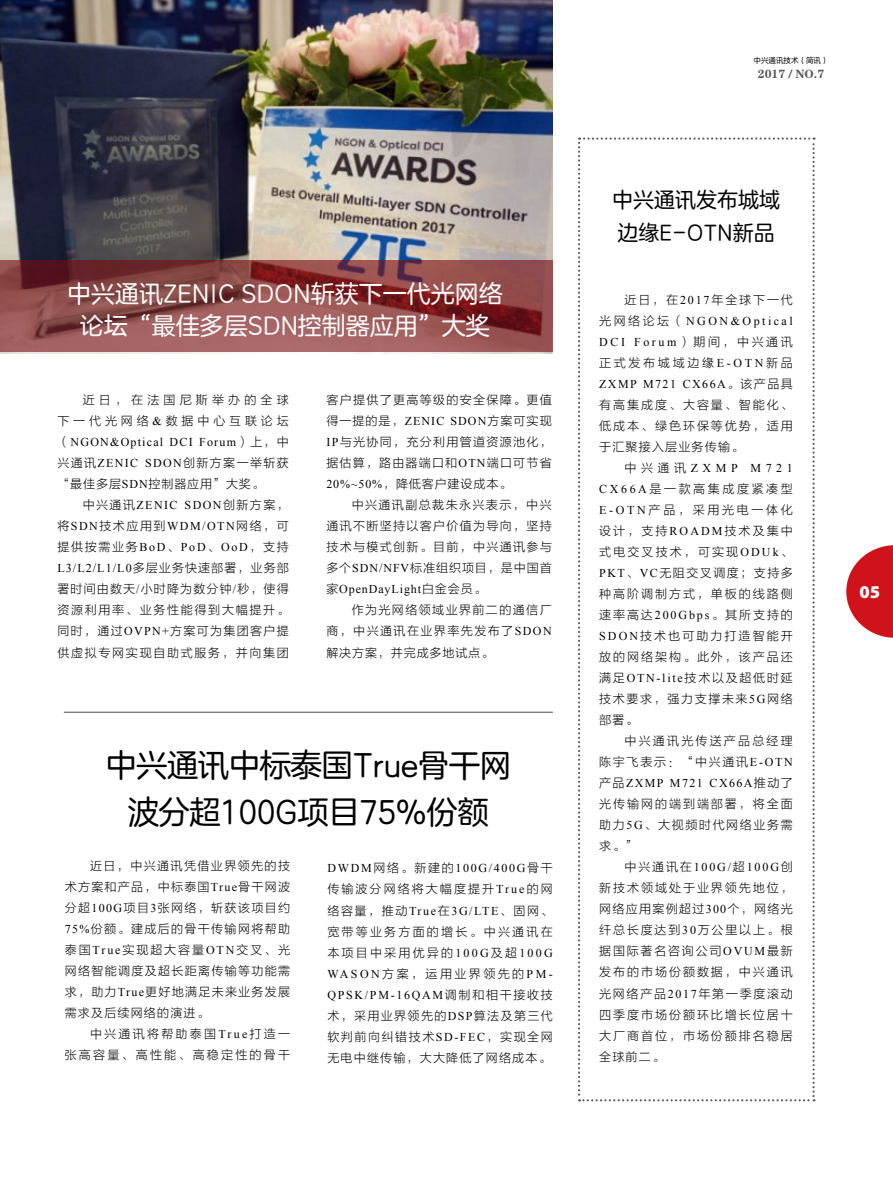
<style>
.page{position:relative;width:893px;height:1183px;background:#fff}
.page>*{position:absolute;margin:0;border:0;box-sizing:border-box;transform-origin:0 0}
.t1{font:31.5px/46.5px "FZLANTY JW GB1 0";letter-spacing:-.02em;color:#000;text-align:center}
.t2{font:24px/31.5px "FZLANTY JW GB1 0";color:#fff;text-align:center}
.t3{font:21px/33px "FZLANTY JW GB1 0";color:#000}
.t4{font:900 18px "Myriad Pro";color:#fff}
.t5{font:12px/21px "FZLTXHK GBK1 0";letter-spacing:.135em;color:#000;text-align:justify}
.t6{font:12px "Times New Roman";letter-spacing:.115em;color:#000}
.t7{font:12px/21px "FZLTXHK GBK1 0";letter-spacing:.185em;color:#000;text-align:right}
.t8{font:12px "Times New Roman";letter-spacing:.14em;color:#000}
.t9{font:12px/21px "FZLTXHK GBK1 0";letter-spacing:.115em;color:#000}
.t10{font:12px/21px "Times New Roman";letter-spacing:.205em;color:#000}
.t11{font:12px/21px "FZLTXHK GBK1 0";letter-spacing:.32em;color:#000;text-align:right}
.t12{font:12px "Times New Roman";letter-spacing:.075em;color:#000}
.t13{font:12px "Times New Roman";letter-spacing:.155em;color:#000}
.t14{font:12px "FZLTXHK GBK1 0";letter-spacing:.225em;color:#000}
.t15{font:12px "FZLTXHK GBK1 0";letter-spacing:.155em;color:#000}
.t16{font:12px "Times New Roman";letter-spacing:.38em;color:#000}
.t17{font:12px "FZCHYFW GB1 0";color:#595757}
.t18{font:7.5px "FZLANTY JW GB1 0";color:#000}
.s1{font-family:"Times New Roman"}
.s2{font-family:"FZLTXHK GBK1 0"}
</style>
<div class="page">
<svg style="left:578px;top:137px;width:237px;height:964px"></svg>
<hr style="left:64px;top:711px;width:489px;height:1px;background:#595757">
<svg style="left:846px;top:545px;width:47px;height:92px"></svg>
<img style="left:0;top:0;width:553px;height:353px">
<svg style="left:0;top:261px;width:553px;height:91px;background:#8f4a4a"></svg>
<h2 class="t2" style="left:67px;top:279px;width:437px">中兴通讯ZENIC SDON斩获下一代光网络论坛“最佳多层SDN控制器应用”大奖</h2>
<p class="t11" style="left:57px;top:390px;width:233px">近日，在法国尼斯举办的全球<br>下一代光网络<span class="s1">&amp;</span>数据中心互联论坛</p>
<p class="t6" style="left:57px;top:434px;width:233px"><span class="s2">（</span>NGON&amp;Optical DCI Forum<span class="s2">）上，中</span></p>
<p class="t9" style="left:57px;top:453px;width:233px">兴通讯<span class="s1">ZENIC SDON</span>创新方案一举斩获“最佳多层<span class="s1">SDN</span>控制器应用”大奖。</p>
<p class="t5" style="left:57px;top:495px;width:233px;text-indent:25px">中兴通讯<span class="s1">ZENIC SDON</span>创新方案，将<span class="s1">SDN</span>技术应用到<span class="s1">WDM/OTN</span>网络，可提供按需业务<span class="s1">BoD</span>、<span class="s1">PoD</span>、<span class="s1">OoD</span>，支持<span class="s1">L3/L2/L1/L0</span>多层业务快速部署，业务部署时间由数天<span class="s1">/</span>小时降为数分钟<span class="s1">/</span>秒，使得资源利用率、业务性能得到大幅提升。同时，通过<span class="s1">OVPN+</span>方案可为集团客户提供虚拟专网实现自助式服务，并向集团</p>
<p class="t5" style="left:326px;top:390px;width:227px">客户提供了更高等级的安全保障。更值得一提的是，<span class="s1">ZENIC SDON</span>方案可实现<span class="s1">IP</span>与光协同，充分利用管道资源池化，据估算，路由器端口和<span class="s1">OTN</span>端口可节省<span class="s1">20%~50%</span>，降低客户建设成本。</p>
<p class="t5" style="left:326px;top:495px;width:227px;text-indent:25px">中兴通讯副总裁朱永兴表示，中兴通讯不断坚持以客户价值为导向，坚持技术与模式创新。目前，中兴通讯参与多个<span class="s1">SDN/NFV</span>标准组织项目，是中国首</p>
<p class="t12" style="left:326px;top:581px;width:161px"><span class="s2">家</span>OpenDayLight<span class="s2">白金会员。</span></p>
<p class="t5" style="left:326px;top:600px;width:227px;text-indent:25px">作为光网络领域业界前二的通信厂商，中兴通讯在业界率先发布了<span class="s1">SDON</span>解决方案，并完成多地试点。</p>
<h1 class="t1" style="left:105px;top:742px;width:407px">中兴通讯中标泰国True骨干网波分超100G项目75%份额</h1>
<p class="t8" style="left:327px;top:860px;width:227px">DWDM<span class="s2">网络。新建的</span>100G/400G<span class="s2">骨干</span></p>
<p class="t5" style="left:327px;top:878px;width:227px">传输波分网络将大幅度提升<span class="s1">True</span>的网络容量，推动<span class="s1">True</span>在<span class="s1">3G/LTE</span>、固网、宽带等业务方面的增长。中兴通讯在本项目中采用优异的<span class="s1">100G</span>及超<span class="s1">100G WASON</span>方案，运用业界领先的<span class="s1">PM-</span></p>
<p class="t8" style="left:327px;top:986px;width:227px">QPSK/PM-16QAM<span class="s2">调制和相干接收技</span></p>
<p class="t5" style="left:327px;top:1004px;width:227px">术，采用业界领先的<span class="s1">DSP</span>算法及第三代软判前向纠错技术<span class="s1">SD-FEC</span>，实现全网无电中继传输，大大降低了网络成本。</p>
<p class="t5" style="left:65px;top:855px;width:227px;text-indent:25px">近日，中兴通讯凭借业界领先的技术方案和产品，中标泰国<span class="s1">True</span>骨干网波分超<span class="s1">100G</span>项目<span class="s1">3</span>张网络，斩获该项目约<span class="s1">75%</span>份额。建成后的骨干传输网将帮助泰国<span class="s1">True</span>实现超大容量<span class="s1">OTN</span>交叉、光网络智能调度及超长距离传输等功能需求，助力<span class="s1">True</span>更好地满足未来业务发展需求及后续网络的演进。</p>
<p class="t7" style="left:65px;top:1023px;width:227px">中兴通讯将帮助泰国<span class="s1">True</span>打造一<br>张高容量、高性能、高稳定性的骨干</p>
<p class="t18" style="left:754px;top:56px;width:76px">中兴通讯技术（简讯）</p>
<p class="t17" style="left:758px;top:66px;width:68px">2017 / NO.7</p>
<h3 class="t3" style="left:612px;top:183px;width:170px">中兴通讯发布城域边缘E-OTN新品</h3>
<p class="t15" style="left:624px;top:293px;width:170px">近日，在<span class="s1">2017</span>年全球下一代</p>
<p class="t10" style="left:599px;top:310px;width:195px"><span class="s2">光网络论坛（</span>NGON&amp;Optical<br>DCI Forum<span class="s2">）期间，中兴通讯</span></p>
<p class="t14" style="left:599px;top:356px;width:195px">正式发布城域边缘<span class="s1">E-OTN</span>新品</p>
<p class="t6" style="left:599px;top:376px;width:195px">ZXMP M721 CX66A<span class="s2">。该产品具</span></p>
<p class="t5" style="left:599px;top:394px;width:195px">有高集成度、大容量、智能化、低成本、绿色环保等优势，适用于汇聚接入层业务传输。</p>
<p class="t16" style="left:624px;top:460px;width:170px"><span class="s2">中兴通讯</span>ZXMP M721</p>
<p class="t5" style="left:599px;top:478px;width:195px"><span class="s1">CX66A</span>是一款高集成度紧凑型<span class="s1">E-OTN</span>产品，采用光电一体化设计，支持<span class="s1">ROADM</span>技术及集中式电交叉技术，可实现<span class="s1">ODUk</span>、<span class="s1">PKT</span>、<span class="s1">VC</span>无阻交叉调度；支持多种高阶调制方式，单板的线路侧速率高达<span class="s1">200Gbps</span>。其所支持的<span class="s1">SDON</span>技术也可助力打造智能开放的网络架构。此外，该产品还满足<span class="s1">OTN-lite</span>技术以及超低时延技术要求，强力支撑未来<span class="s1">5G</span>网络部署。</p>
<p class="t7" style="left:599px;top:730px;width:195px">中兴通讯光传送产品总经理<br>陈宇飞表示：“中兴通讯<span class="s1">E-OTN</span></p>
<p class="t6" style="left:599px;top:775px;width:195px"><span class="s2">产品</span>ZXMP M721 CX66A<span class="s2">推动了</span></p>
<p class="t5" style="left:599px;top:793px;width:195px">光传输网的端到端部署，将全面助力<span class="s1">5G</span>、大视频时代网络业务需求。”</p>
<p class="t13" style="left:624px;top:859px;width:170px"><span class="s2">中兴通讯在</span>100G/<span class="s2">超</span>100G<span class="s2">创</span></p>
<p class="t5" style="left:599px;top:877px;width:195px">新技术领域处于业界领先地位，网络应用案例超过<span class="s1">300</span>个，网络光纤总长度达到<span class="s1">30</span>万公里以上。根据国际著名咨询公司<span class="s1">OVUM</span>最新发布的市场份额数据，中兴通讯光网络产品<span class="s1">2017</span>年第一季度滚动四季度市场份额环比增长位居十大厂商首位，市场份额排名稳居全球前二。</p>
<h3 class="t4" style="left:860px;top:581px;width:22px">05</h3>
</div>
